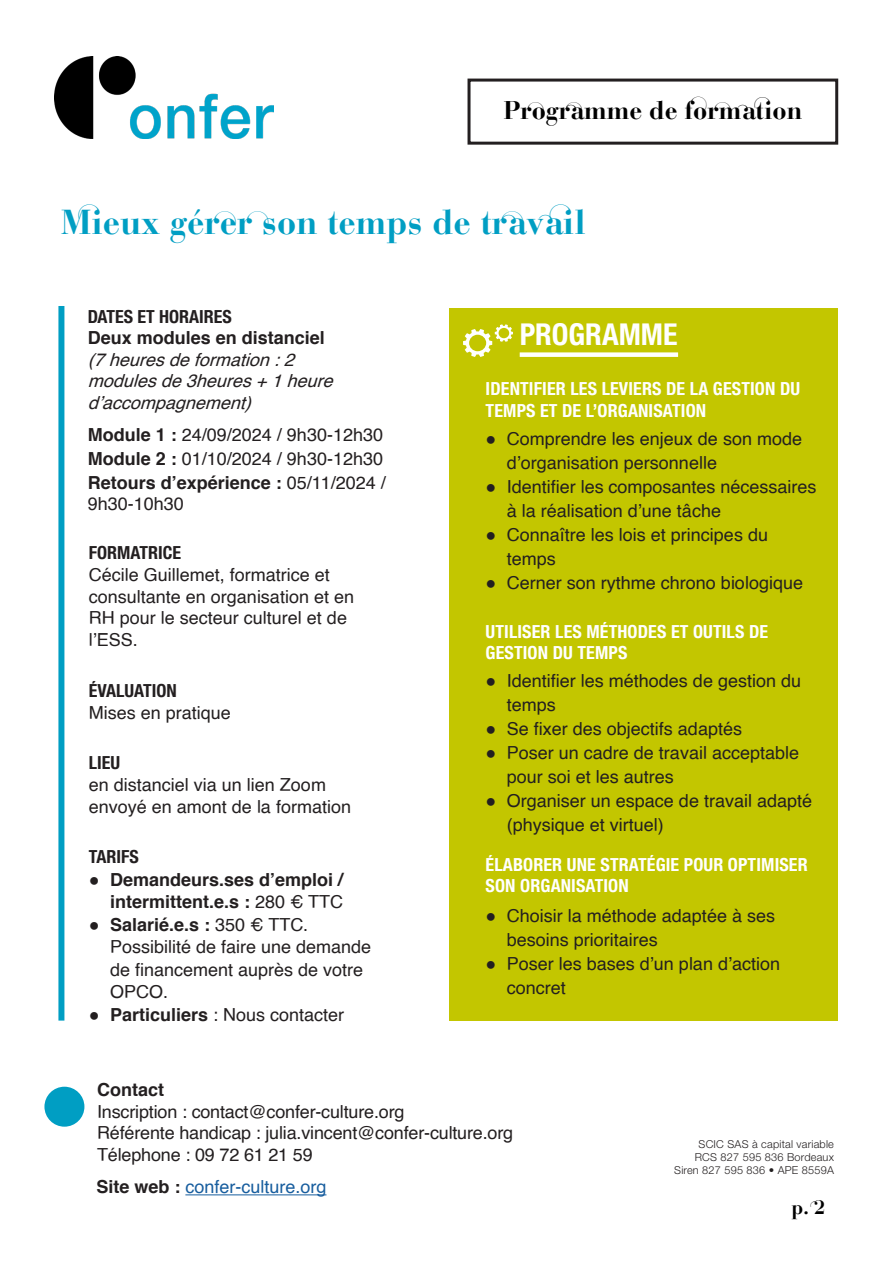
<style>
.page{position:relative;width:893px;height:1263px;background:#fff}
.page>*{position:absolute;margin:0;border:0;box-sizing:border-box;transform-origin:0 0}
.t1{font:700 34.5px "CO";color:#009ec3}
.List_Paragraph{font:700 condensed 30px "Helvetica Neue LT";color:#fff}
.t2{font:700 25.5px "CO";color:#000}
.t3{font:700 19.5px "CO";color:#000}
.t4{font:18px/24px "Helvetica";color:#231f20}
.List_Paragraph-2{font:700 condensed 18px/21.6px "Helvetica Neue LT";letter-spacing:.01em;color:#fff}
.t5{font:italic 18px/21.6px "Helvetica";color:#231f20}
.t6{font:700 18px/22.5px "Helvetica";color:#231f20;text-align:right}
.t7{font:700 condensed 18px "Helvetica Neue LT";color:#231f20}
.t8{font:18px "Helvetica";color:#175d9e}
.t9{font:300 10.95px/13px "Helvetica Neue LT";letter-spacing:.02em;color:#231f20;text-align:right}
.s1{font-weight:700;font-style:normal}
.s2{font-weight:700}
.s3{font-weight:400}
.s4{font-weight:700;color:#231f20}
</style>
<div class="page">
<img style="left:54px;top:56px;width:220px;height:82px">
<hr style="left:185px;top:1194px;width:141px;height:1px;background:#175d9e">
<div style="left:44px;top:1087px;width:40px;height:40px;background:#009ec3;border-radius:50%"></div>
<div style="left:58px;top:306px;width:6px;height:714px;background:#009ec3"></div>
<div style="left:449px;top:308px;width:389px;height:712px;background:#c3c600"></div>
<svg style="left:463px;top:324px;width:50px;height:33px"></svg>
<div style="left:520px;top:352px;width:158px;height:5px;background:#fff"></div>
<div style="left:467px;top:79px;width:371px;height:66px;border:3px solid #231f20"></div>
<p class="t2" style="left:503px;top:96px;width:300px">Programme de formation</p>
<p class="t1" style="left:61px;top:202px;width:527px">Mieux gérer son temps de travail</p>
<p class="t7" style="left:88px;top:305px;width:146px">DATES ET HORAIRES</p>
<p class="t5" style="left:88px;top:328px;width:254px"><span class="s1">Deux modules en distanciel </span>(7heuresdeformation:2 modulesde3heures+1heure d’accompagnement)</p>
<p class="t4" style="left:88px;top:423px;width:297px"><span class="s2">Module 1 :</span> 24/09/2024 / 9h30-12h30</p>
<p class="t4" style="left:88px;top:447px;width:297px"><span class="s2">Module 2 :</span> 01/10/2024 / 9h30-12h30</p>
<p class="t4" style="left:88px;top:472px;width:299px;line-height:21px"><span class="s2">Retours d’expérience :</span> 05/11/2024 /<br>9h30-10h30</p>
<p class="t7" style="left:89px;top:542px;width:94px">FORMATRICE</p>
<p class="t4" style="left:89px;top:564px;width:267px;line-height:21.6px">Cécile Guillemet, formatrice et consultante en organisation et en<br>RH pour le secteur culturel et de l’ESS.</p>
<p class="t7" style="left:89px;top:680px;width:90px">ÉVALUATION</p>
<p class="t4" style="left:89px;top:701px;width:144px">Mises en pratique</p>
<p class="t7" style="left:89px;top:752px;width:33px">LIEU</p>
<p class="t4" style="left:89px;top:774px;width:264px;line-height:21.6px">en distanciel via un lien Zoom envoyé en amont de la formation</p>
<p class="t7" style="left:89px;top:846px;width:51px">TARIFS</p>
<p class="t6" style="left:89px;top:868px;width:256px"><span class="s3">●</span> Demandeurs.ses d’emploi / intermittent.e.s : <span class="s3">280 € TTC</span></p>
<p class="t4" style="left:110px;top:913px;width:263px;line-height:22.5px;text-indent:-21px">● <span class="s2">Salarié.e.s :</span> 350 € TTC.<br>Possibilité de faire une demande de financement auprès de votre<br>OPCO.</p>
<p class="t4" style="left:89px;top:1003px;width:257px">● <span class="s2">Particuliers</span> : Nous contacter</p>
<p class="List_Paragraph" style="left:520px;top:316px;width:159px">PROGRAMME</p>
<p class="List_Paragraph-2" style="left:486px;top:378px;width:316px">IDENTIFIER LES LEVIERS DE LA GESTION DU<br>TEMPS ET DE L’ORGANISATION</p>
<p class="t4" style="left:507px;top:427px;width:297px;text-indent:-21px">● Comprendre les enjeux de son mode d’organisation personnelle</p>
<p class="t4" style="left:507px;top:475px;width:311px;text-indent:-21px">● Identifier les composantes nécessaires à la réalisation d’une tâche</p>
<p class="t4" style="left:507px;top:523px;width:263px;text-indent:-21px">● Connaître les lois et principes du temps</p>
<p class="t4" style="left:486px;top:571px;width:319px">● Cerner son rythme chrono biologique</p>
<p class="List_Paragraph-2" style="left:486px;top:620px;width:284px">UTILISER LES MÉTHODES ET OUTILS DE<br>GESTION DU TEMPS</p>
<p class="t4" style="left:507px;top:670px;width:296px;text-indent:-21px">● Identifier les méthodes de gestion du temps</p>
<p class="t4" style="left:486px;top:718px;width:258px">● Se fixer des objectifs adaptés</p>
<p class="t4" style="left:507px;top:742px;width:294px;text-indent:-21px">● Poser un cadre de travail acceptable pour soi et les autres</p>
<p class="t4" style="left:507px;top:790px;width:307px;text-indent:-21px">● Organiser un espace de travail adapté (physique et virtuel)</p>
<p class="List_Paragraph-2" style="left:486px;top:853px;width:324px">ÉLABORER UNE STRATÉGIE POUR OPTIMISER<br>SON ORGANISATION</p>
<p class="t4" style="left:507px;top:904px;width:270px;text-indent:-21px">● Choisir la méthode adaptée à ses besoins prioritaires</p>
<p class="t4" style="left:507px;top:952px;width:275px;text-indent:-21px">● Poser les bases d’un plan d’action concret</p>
<p class="t6" style="left:97px;top:1078px;width:68px">Contact</p>
<p class="t4" style="left:97px;top:1101px;width:418px;line-height:21.6px">Inscription : contact@confer-culture.org<br>Référente handicap : julia.vincent@confer-culture.org<br>Télephone : 09 72 61 21 59</p>
<p class="t8" style="left:96px;top:1172px;width:232px"><span class="s4">Site web :</span> confer-culture.org</p>
<p class="t9" style="left:674px;top:1137px;width:161px">SCIC SAS à capital variable<br>RCS 827 595 836 Bordeaux<br>Siren 827 595 836 • APE 8559A</p>
<p class="t3" style="left:791px;top:1196px;width:35px">p. 2</p>
</div>
